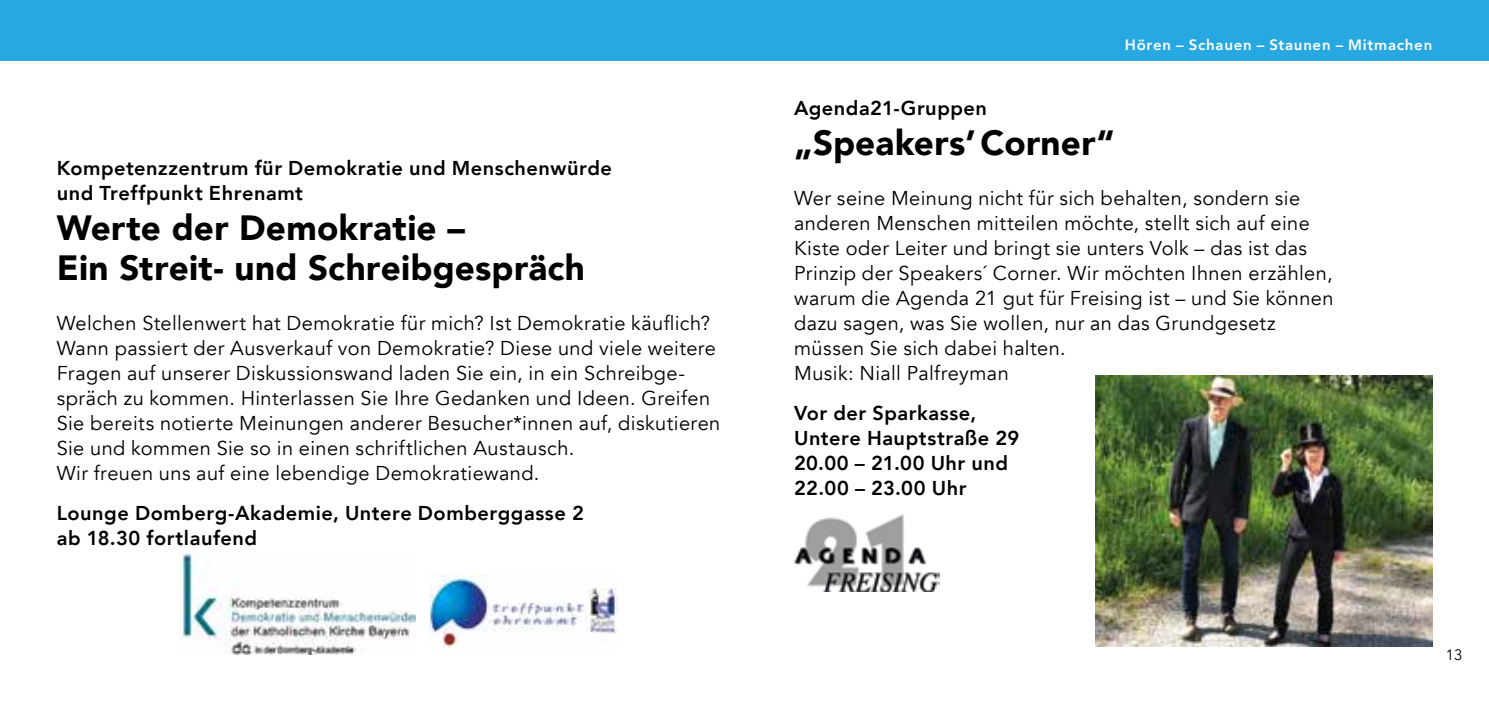
<style>
.page{position:relative;width:1489px;height:702px;background:#fff}
.page>*{position:absolute;margin:0;border:0;box-sizing:border-box;transform-origin:0 0}
.t1{font:900 35px/40px "Avenir";letter-spacing:.01em;color:#000}
.t2{font:20px/25px "Avenir";letter-spacing:.02em;color:#000}
.t3{font:800 20px/25px "Avenir";letter-spacing:.025em;color:#000}
.t4{font:800 15px "Avenir";letter-spacing:.05em;color:#fff}
.t5{font:15px "Avenir";color:#000}
</style>
<div class="page">
<div style="left:0;top:0;width:1488px;height:60px;background:#27a8e0"></div>
<img style="left:1095px;top:375px;width:336px;height:272px">
<img style="left:794px;top:514px;width:145px;height:77px">
<img style="left:180px;top:553px;width:235px;height:101px">
<img style="left:429px;top:574px;width:188px;height:74px">
<p class="t3" style="left:57px;top:156px;width:556px">Kompetenzzentrum für Demokratie und Menschenwürde und Treffpunkt Ehrenamt</p>
<h1 class="t1" style="left:57px;top:207px;width:530px">Werte der Demokratie –<br>Ein Streit- und Schreibgespräch</h1>
<p class="t2" style="left:57px;top:311px;width:665px">Welchen Stellenwert hat Demokratie für mich? Ist Demokratie käuflich?<br>Wann passiert der Ausverkauf von Demokratie? Diese und viele weitere Fragen auf unserer Diskussionswand laden Sie ein, in ein Schreibge&shy;spräch zu kommen. Hinterlassen Sie Ihre Gedanken und Ideen. Greifen Sie bereits notierte Meinungen anderer Besucher*innen auf, diskutieren Sie und kommen Sie so in einen schriftlichen Austausch.<br>Wir freuen uns auf eine lebendige Demokratiewand.</p>
<p class="t3" style="left:57px;top:501px;width:528px">Lounge Domberg-Akademie, Untere Domberggasse 2 ab 18.30 fortlaufend</p>
<p class="t4" style="left:1124px;top:33px;width:309px">Hören – Schauen – Staunen – Mitmachen</p>
<p class="t3" style="left:794px;top:96px;width:194px">Agenda21-Gruppen</p>
<h1 class="t1" style="left:794px;top:122px;width:322px">„Speakers’Corner“</h1>
<p class="t2" style="left:794px;top:186px;width:541px">Wer seine Meinung nicht für sich behalten, sondern sie anderen Menschen mitteilen möchte, stellt sich auf eine Kiste oder Leiter und bringt sie unters Volk – das ist das Prinzip der Speakers´ Corner. Wir möchten Ihnen erzählen, warum die Agenda 21 gut für Freising ist – und Sie können dazu sagen, was Sie wollen, nur an das Grundgesetz müssen Sie sich dabei halten.<br>Musik: Niall Palfreyman</p>
<p class="t3" style="left:794px;top:401px;width:227px">Vor der Sparkasse,<br>Untere Hauptstraße 29<br>20.00 – 21.00 Uhr und<br>22.00 – 23.00 Uhr</p>
<p class="t5" style="left:1445px;top:646px;width:18px">13</p>
</div>
